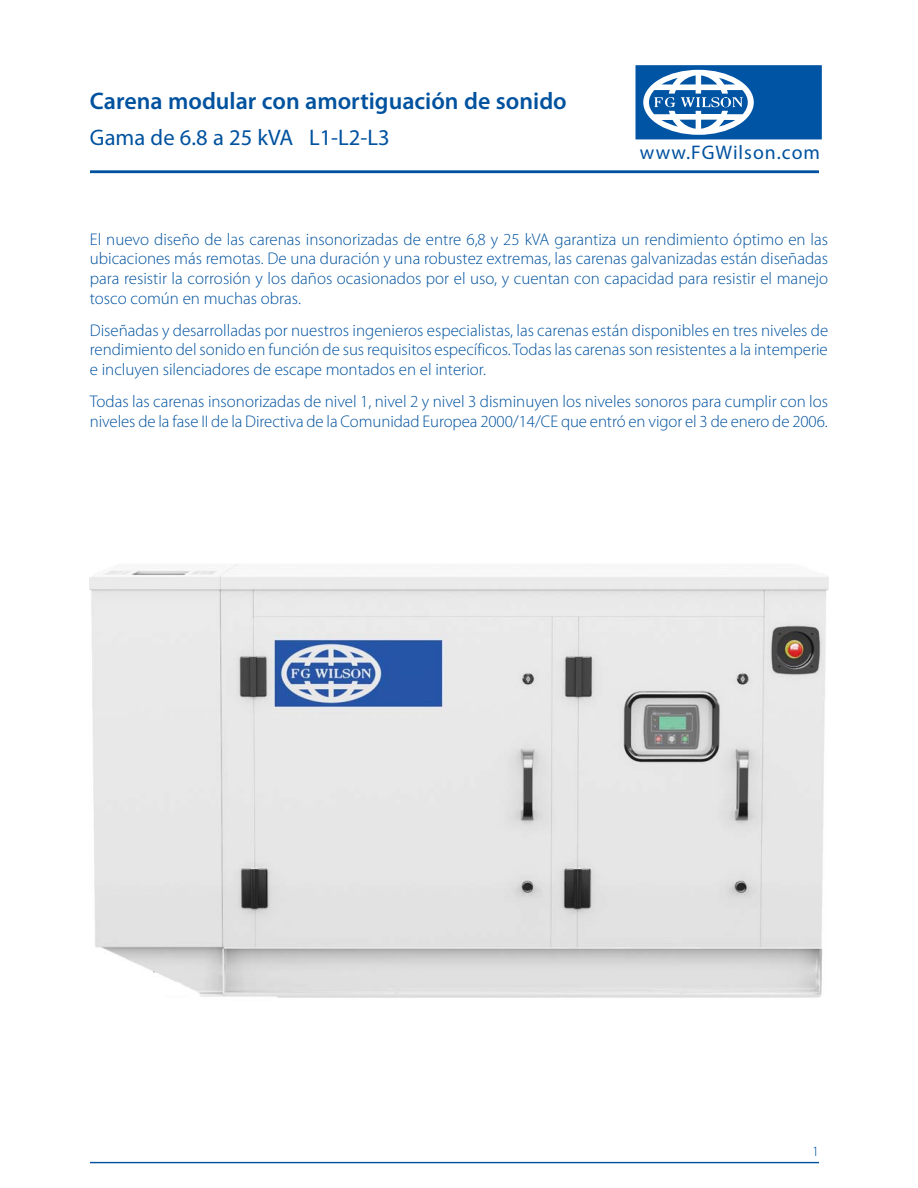
<style>
.page{position:relative;width:918px;height:1188px;background:#fff}
.page>*{position:absolute;margin:0;border:0;box-sizing:border-box;transform-origin:0 0}
.t1{font:600 24px "Myriad Pro";color:#00529f}
.t2{font:22.65px "Myriad Pro";color:#00529f}
.t3{font:19.8px "Myriad Pro";letter-spacing:.05em;color:#00529f}
.t4{font:300 16.95px/19.8px "Myriad Pro";color:#00529f;text-align:justify}
.t5{font:300 14.1px "Myriad Pro";color:#00529f}
</style>
<div class="page">
<div style="left:637px;top:66px;width:184px;height:72px;background:#0054a4"></div>
<div style="left:636px;top:65px;width:186px;height:74px;border:3px solid #0054a4"></div>
<svg style="left:643px;top:70px;width:111px;height:65px"></svg>
<hr style="left:90px;top:170px;width:729px;height:3px;background:#00529f">
<hr style="left:90px;top:1162px;width:729px;height:1px;background:#00529f">
<img style="left:90px;top:564px;width:738px;height:434px">
<h1 class="t1" style="left:90px;top:92px;width:478px">Carena modular con amortiguación de sonido</h1>
<h2 class="t2" style="left:90px;top:129px;width:301px">Gama de 6.8 a 25 kVA L1-L2-L3</h2>
<p class="t3" style="left:640px;top:145px;width:182px">www.FGWilson.com</p>
<p class="t4" style="left:90px;top:230px;width:740px">El nuevo diseño de las carenas insonorizadas de entre 6,8 y 25 kVA garantiza un rendimiento óptimo en las ubicaciones más remotas. De una duración y una robustez extremas, las carenas galvanizadas están diseñadas para resistir la corrosión y los daños ocasionados por el uso, y cuentan con capacidad para resistir el manejo tosco común en muchas obras.</p>
<p class="t4" style="left:90px;top:321px;width:740px">Diseñadas y desarrolladas por nuestros ingenieros especialistas, las carenas están disponibles en tres niveles de rendimiento del sonido en función de sus requisitos específicos. Todas las carenas son resistentes a la intemperie e incluyen silenciadores de escape montados en el interior.</p>
<p class="t4" style="left:90px;top:393px;width:740px">Todas las carenas insonorizadas de nivel 1, nivel 2 y nivel 3 disminuyen los niveles sonoros para cumplir con los niveles de la fase II de la Directiva de la Comunidad Europea 2000/14/CE que entró en vigor el 3 de enero de 2006.</p>
<p class="t5" style="left:812px;top:1145px;width:8px">1</p>
</div>
